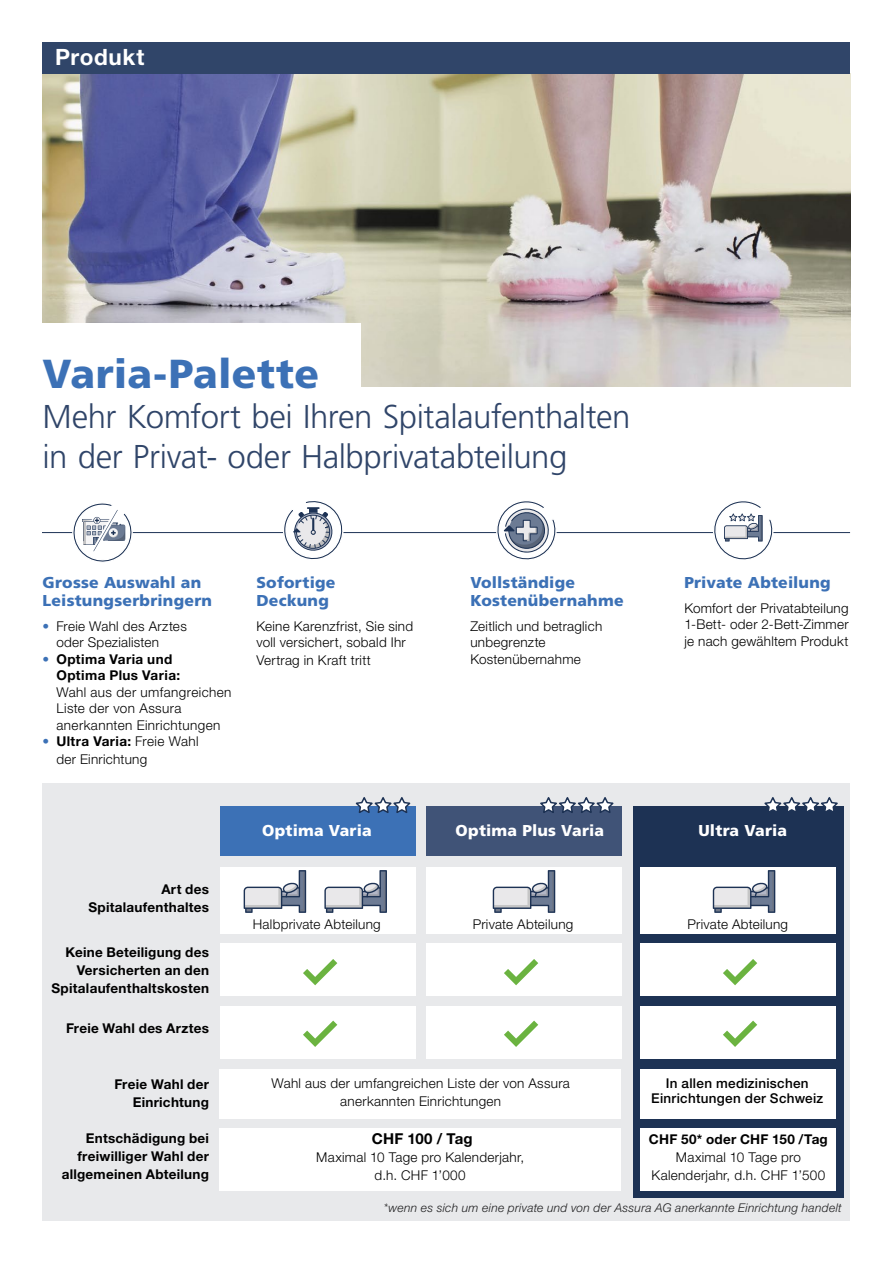
<style>
.page{position:relative;width:893px;height:1263px;background:#fff}
.page>*{position:absolute;margin:0;border:0;box-sizing:border-box;transform-origin:0 0}
.t1{font:900 40.5px "Frutiger";letter-spacing:.005em;color:#3c71b6}
.t2{font:300 33px/40.3px "Frutiger";letter-spacing:-.015em;color:#304569}
.t3{font:700 22.5px "Helvetica Neue LT Std";letter-spacing:.025em;color:#fff}
.t4{font:900 15.75px/18px "Frutiger";letter-spacing:.015em;color:#3c71b6}
.t5{font:900 15.75px "Frutiger";letter-spacing:.01em;color:#fff}
.t6{font:700 15px "Helvetica Neue LT Std";letter-spacing:.01em;color:#000}
.t7{font:300 13.5px/16.5px "Helvetica Neue LT Std";letter-spacing:.02em;color:#000}
.t8{font:700 13.5px/18px "Helvetica Neue LT Std";letter-spacing:.02em;color:#000;text-align:right}
.t9{font:500 13.5px/15px "Helvetica Neue LT Std";letter-spacing:.02em;color:#000;text-align:center}
.t10{font:italic 300 12px "Helvetica Neue LT Std";letter-spacing:.025em;color:#1e1e1f}
.s1{color:#3c71b6}
.s2{font-weight:300;color:#3c71b6}
.s3{font-weight:700}
</style>
<div class="page">
<img style="left:43px;top:74px;width:807px;height:313px">
<div style="left:0;top:323px;width:360px;height:112px;background:#fff"></div>
<div style="left:43px;top:43px;width:807px;height:31px;background:#304569"></div>
<div style="left:43px;top:783px;width:807px;height:437px;background:#e8e9eb"></div>
<div style="left:220px;top:806px;width:195px;height:49px;background:#3c71b6"></div>
<div style="left:426px;top:806px;width:195px;height:49px;background:#405377"></div>
<div style="left:633px;top:806px;width:210px;height:391px;background:#1d3254"></div>
<div style="left:426px;top:867px;width:195px;height:67px;background:#fff"></div>
<div style="left:426px;top:943px;width:195px;height:53px;background:#fff"></div>
<div style="left:426px;top:1006px;width:195px;height:53px;background:#fff"></div>
<div style="left:220px;top:867px;width:195px;height:67px;background:#fff"></div>
<div style="left:220px;top:943px;width:195px;height:53px;background:#fff"></div>
<div style="left:220px;top:1006px;width:195px;height:53px;background:#fff"></div>
<div style="left:220px;top:1069px;width:401px;height:49px;background:#fff"></div>
<div style="left:220px;top:1128px;width:401px;height:63px;background:#fff"></div>
<div style="left:641px;top:867px;width:195px;height:67px;background:#fff"></div>
<div style="left:641px;top:943px;width:195px;height:53px;background:#fff"></div>
<div style="left:641px;top:1006px;width:195px;height:53px;background:#fff"></div>
<div style="left:641px;top:1069px;width:195px;height:49px;background:#fff"></div>
<div style="left:641px;top:1128px;width:195px;height:63px;background:#fff"></div>
<svg style="left:303px;top:959px;width:34px;height:26px"></svg>
<svg style="left:303px;top:1020px;width:34px;height:27px"></svg>
<svg style="left:504px;top:959px;width:34px;height:26px"></svg>
<svg style="left:723px;top:959px;width:34px;height:26px"></svg>
<svg style="left:504px;top:1020px;width:34px;height:27px"></svg>
<svg style="left:723px;top:1020px;width:34px;height:27px"></svg>
<svg style="left:355px;top:797px;width:56px;height:16px"></svg>
<svg style="left:540px;top:797px;width:74px;height:16px"></svg>
<svg style="left:764px;top:797px;width:74px;height:14px"></svg>
<svg style="left:244px;top:870px;width:62px;height:43px"></svg>
<svg style="left:324px;top:870px;width:63px;height:43px"></svg>
<svg style="left:493px;top:870px;width:62px;height:43px"></svg>
<svg style="left:713px;top:870px;width:62px;height:43px"></svg>
<hr style="left:43px;top:532px;width:807px;height:1px;background:#1d3254">
<svg style="left:69px;top:503px;width:67px;height:59px"></svg>
<svg style="left:282px;top:501px;width:64px;height:58px"></svg>
<svg style="left:493px;top:501px;width:67px;height:59px"></svg>
<svg style="left:710px;top:501px;width:67px;height:59px"></svg>
<h3 class="t3" style="left:55px;top:43px;width:90px">Produkt</h3>
<h1 class="t1" style="left:43px;top:349px;width:278px">Varia-Palette</h1>
<h2 class="t2" style="left:43px;top:396px;width:589px">Mehr Komfort bei Ihren Spitalaufenthalten in der Privat- oder Halbprivatabteilung</h2>
<p class="t4" style="left:43px;top:573px;width:171px">Grosse Auswahl an<br>Leistungserbringern</p>
<p class="t7" style="left:56px;top:617px;width:132px;text-indent:-14px"><span class="s1">•</span> Freie Wahl des Arztes oder Spezialisten</p>
<p class="t8" style="left:56px;top:650px;width:125px;line-height:16.5px;text-align:left;text-indent:-14px"><span class="s2">•</span> Optima Varia und<br>Optima Plus Varia:</p>
<p class="t7" style="left:56px;top:683px;width:177px">Wahl aus der umfangreichen<br>Liste der von Assura anerkannten Einrichtungen</p>
<p class="t7" style="left:56px;top:732px;width:144px;line-height:18px;text-indent:-14px"><span class="s1">•</span> <span class="s3">Ultra Varia:</span> Freie Wahl der Einrichtung</p>
<p class="t4" style="left:256px;top:573px;width:81px">Sofortige<br>Deckung</p>
<p class="t7" style="left:256px;top:617px;width:158px">Keine Karenzfrist, Sie sind voll versichert, sobald Ihr</p>
<p class="t7" style="left:256px;top:652px;width:116px">Vertrag in Kraft tritt</p>
<p class="t4" style="left:470px;top:573px;width:155px">Vollständige<br>Kostenübernahme</p>
<p class="t7" style="left:470px;top:617px;width:133px">Zeitlich und betraglich unbegrenzte<br>Kostenübernahme</p>
<p class="t4" style="left:684px;top:573px;width:148px">Private Abteilung</p>
<p class="t7" style="left:684px;top:599px;width:166px;text-align:justify">Komfort der Privatabteilung 1-Bett- oder 2-Bett-Zimmer je nach gewähltem Produkt</p>
<p class="t8" style="left:88px;top:880px;width:122px">Art des<br>Spitalaufenthaltes</p>
<p class="t8" style="left:52px;top:942px;width:159px">Keine Beteiligung des<br>Versicherten an den<br>Spitalaufenthaltskosten</p>
<p class="t8" style="left:66px;top:1019px;width:145px">Freie Wahl des Arztes</p>
<p class="t8" style="left:114px;top:1075px;width:96px">Freie Wahl der<br>Einrichtung</p>
<p class="t8" style="left:62px;top:1129px;width:149px">Entschädigung bei freiwilliger Wahl der allgemeinen Abteilung</p>
<p class="t5" style="left:262px;top:820px;width:111px">Optima Varia</p>
<p class="t5" style="left:456px;top:820px;width:150px">Optima Plus Varia</p>
<p class="t5" style="left:698px;top:820px;width:90px">Ultra Varia</p>
<p class="t7" style="left:253px;top:916px;width:129px">Halbprivate Abteilung</p>
<p class="t7" style="left:473px;top:916px;width:102px">Private Abteilung</p>
<p class="t7" style="left:687px;top:916px;width:102px">Private Abteilung</p>
<p class="t7" style="left:272px;top:1073px;width:300px;line-height:18px;text-align:center">Wahl aus der umfangreichen Liste der von Assura anerkannten Einrichtungen</p>
<p class="t9" style="left:651px;top:1076px;width:174px">In allen medizinischen<br>Einrichtungen der Schweiz</p>
<p class="t6" style="left:372px;top:1129px;width:102px">CHF 100 / Tag</p>
<p class="t7" style="left:316px;top:1148px;width:210px;line-height:18px;text-align:center">Maximal 10 Tage pro Kalenderjahr, d.h. CHF 1’000</p>
<p class="t8" style="left:649px;top:1130px;width:180px">CHF 50* oder CHF 150 /Tag</p>
<p class="t7" style="left:652px;top:1148px;width:175px;line-height:18px;text-align:center">Maximal 10 Tage pro<br>Kalenderjahr, d.h. CHF 1’500</p>
<p class="t10" style="left:384px;top:1200px;width:459px">*wenn es sich um eine private und von der Assura AG anerkannte Einrichtung handelt</p>
</div>
